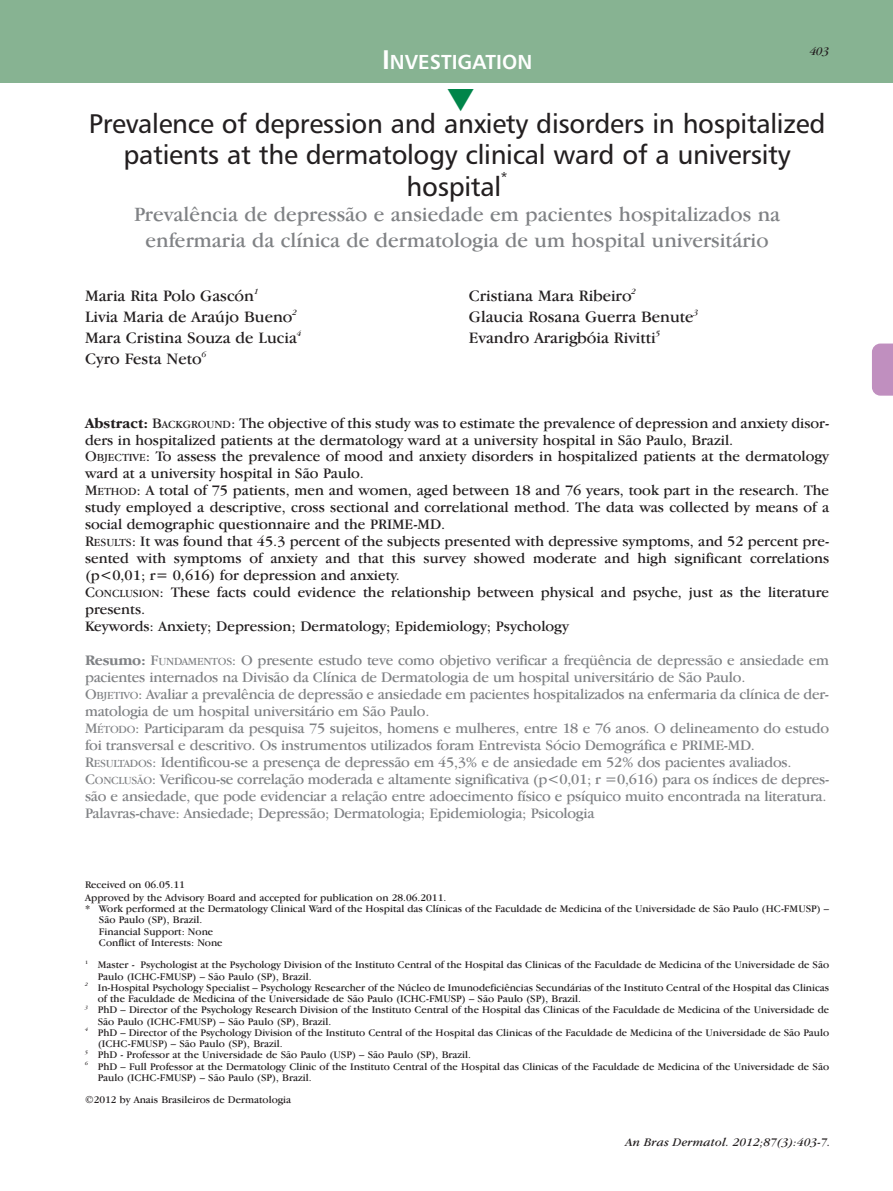
<style>
.page{position:relative;width:893px;height:1191px;background:#fff}
.page>*{position:absolute;margin:0;border:0;box-sizing:border-box;transform-origin:0 0}
.t1{font:27px/31.5px "Humanist 777 BT Roman B";letter-spacing:-.01em;color:#231f20;text-align:center}
.t2{font:21px/25.5px "Garamond IT Cby BT";color:#808285;text-align:center}
.t3{font:20.25px "Humanist 777 BT Bold B";color:#fff}
.t4{font:16.5px "Garamond IT Cby BT";color:#231f20}
.t5{font:15px/17px "Garamond IT Cby BT";color:#231f20}
.t6{font:15px/17px "Garamond IT Cby BT";letter-spacing:-.015em;color:#808285}
.t7{font:13.5px "Humanist 777 BT Roman B";color:#231f20}
.t8{font:italic 12px "Garamond IT Cby BT";letter-spacing:.015em;color:#231f20}
.t9{font:10.5px/11.2px "Garamond IT Cby BT";color:#231f20}
.t10{font:italic 8.25px "Garamond IT Cby BT";color:#231f20}
.t11{font:italic 5.25px "Garamond IT Cby BT";color:#231f20}
.t12{font:5.25px "Garamond IT Cby BT";color:#231f20}
.s1{font-size:27px}
.s2{font-weight:700}
.s3{font-size:11.25px}
</style>
<div class="page">
<svg style="left:872px;top:343px;width:21px;height:53px"></svg>
<div style="left:0;top:0;width:893px;height:83px;background:#87b392"></div>
<h3 class="t3" style="left:382px;top:54px;width:152px"><span class="s1">I</span>NVESTIGATION</h3>
<p class="t8" style="left:810px;top:47px;width:21px">403</p>
<h1 class="t1" style="left:89px;top:110px;width:738px">Prevalence of depression and anxiety disorders in hospitalized patients at the dermatology clinical ward of a university hospital</h1>
<p class="t7" style="left:501px;top:172px;width:8px">*</p>
<h2 class="t2" style="left:134px;top:203px;width:648px">Prevalência de depressão e ansiedade em pacientes hospitalizados na enfermaria da clínica de dermatologia de um hospital universitário</h2>
<h3 class="t4" style="left:85px;top:290px;width:170px">Maria Rita Polo Gascón</h3>
<p class="t10" style="left:254px;top:288px;width:6px">1</p>
<h3 class="t4" style="left:469px;top:290px;width:164px">Cristiana Mara Ribeiro</h3>
<p class="t10" style="left:632px;top:288px;width:6px">2</p>
<h3 class="t4" style="left:85px;top:311px;width:209px">Livia Maria de Araújo Bueno</h3>
<p class="t10" style="left:292px;top:309px;width:6px">2</p>
<h3 class="t4" style="left:469px;top:311px;width:226px">Glaucia Rosana Guerra Benute</h3>
<p class="t10" style="left:694px;top:309px;width:6px">3</p>
<h3 class="t4" style="left:85px;top:332px;width:213px">Mara Cristina Souza de Lucia</h3>
<p class="t10" style="left:297px;top:330px;width:6px">4</p>
<h3 class="t4" style="left:469px;top:332px;width:188px">Evandro Ararigbóia Rivitti</h3>
<p class="t10" style="left:656px;top:330px;width:6px">5</p>
<h3 class="t4" style="left:85px;top:353px;width:118px">Cyro Festa Neto</h3>
<p class="t10" style="left:202px;top:351px;width:6px">6</p>
<p class="t5" style="left:85px;top:415px;width:746px"><span class="s2">Abstract:</span> B<span class="s3">ACKGROUND</span>: The objective of this study was to estimate the prevalence of depression and anxiety disor&shy;ders in hospitalized patients at the dermatology ward at a university hospital in São Paulo, Brazil.<br>O<span class="s3">BJECTIVE</span>: To assess the prevalence of mood and anxiety disorders in hospitalized patients at the dermatology ward at a university hospital in São Paulo.<br>M<span class="s3">ETHOD</span>: A total of 75 patients, men and women, aged between 18 and 76 years, took part in the research. The study employed a descriptive, cross sectional and correlational method. The data was collected by means of a social demographic questionnaire and the PRIME-MD.<br>R<span class="s3">ESULTS</span>: It was found that 45.3 percent of the subjects presented with depressive symptoms, and 52 percent pre&shy;sented with symptoms of anxiety and that this survey showed moderate and high significant correlations (p&lt;0,01; r= 0,616) for depression and anxiety.<br>C<span class="s3">ONCLUSION</span>: These facts could evidence the relationship between physical and psyche, just as the literature presents.<br>Keywords: Anxiety; Depression; Dermatology; Epidemiology; Psychology</p>
<p class="t6" style="left:85px;top:653px;width:746px"><span class="s2">Resumo:</span> F<span class="s3">UNDAMENTOS</span>: O presente estudo teve como objetivo verificar a freqüência de depressão e ansiedade em pacientes internados na Divisão da Clínica de Dermatologia de um hospital universitário de São Paulo.<br>O<span class="s3">BJETIVO</span>: Avaliar a prevalência de depressão e ansiedade em pacientes hospitalizados na enfermaria da clínica de der&shy;matologia de um hospital universitário em São Paulo.<br>M<span class="s3">ÉTODO</span>: Participaram da pesquisa 75 sujeitos, homens e mulheres, entre 18 e 76 anos. O delineamento do estudo foi transversal e descritivo. Os instrumentos utilizados foram Entrevista Sócio Demográfica e PRIME-MD.<br>R<span class="s3">ESULTADOS</span>: Identificou-se a presença de depressão em 45,3% e de ansiedade em 52% dos pacientes avaliados.<br>C<span class="s3">ONCLUSÃO</span>: Verificou-se correlação moderada e altamente significativa (p&lt;0,01; r =0,616) para os índices de depres&shy;são e ansiedade, que pode evidenciar a relação entre adoecimento físico e psíquico muito encontrada na literatura.<br>Palavras-chave: Ansiedade; Depressão; Dermatologia; Epidemiologia; Psicologia</p>
<p class="t9" style="left:85px;top:879px;width:363px;line-height:12.6px">Received on 06.05.11<br>Approved by the Advisory Board and accepted for publication on 28.06.2011.</p>
<p class="t9" style="left:99px;top:904px;width:732px;text-indent:-14px">* Work performed at the Dermatology Clinical Ward of the Hospital das Clínicas of the Faculdade de Medicina of the Universidade de São Paulo (HC-FMUSP) – São Paulo (SP), Brazil.<br>Financial Support: None<br>Conflict of Interests: None</p>
<p class="t12" style="left:85px;top:960px;width:4px">1</p>
<p class="t9" style="left:98px;top:960px;width:733px">Master - Psychologist at the Psychology Division of the Instituto Central of the Hospital das Clinicas of the Faculdade de Medicina of the Universidade de São<br>Paulo (ICHC-FMUSP) – São Paulo (SP), Brazil.</p>
<p class="t11" style="left:85px;top:982px;width:4px">2</p>
<p class="t9" style="left:98px;top:982px;width:733px">In-Hospital Psychology Specialist – Psychology Researcher of the Núcleo de Imunodeficiências Secundárias of the Instituto Central of the Hospital das Clinicas of the Faculdade de Medicina of the Universidade de São Paulo (ICHC-FMUSP) – São Paulo (SP), Brazil.</p>
<p class="t11" style="left:85px;top:1005px;width:4px">3</p>
<p class="t9" style="left:98px;top:1005px;width:733px">PhD – Director of the Psychology Research Division of the Instituto Central of the Hospital das Clinicas of the Faculdade de Medicina of the Universidade de<br>São Paulo (ICHC-FMUSP) – São Paulo (SP), Brazil.</p>
<p class="t11" style="left:85px;top:1027px;width:4px">4</p>
<p class="t9" style="left:98px;top:1027px;width:733px">PhD – Director of the Psychology Division of the Instituto Central of the Hospital das Clinicas of the Faculdade de Medicina of the Universidade de São Paulo (ICHC-FMUSP) – São Paulo (SP), Brazil.</p>
<p class="t11" style="left:85px;top:1050px;width:4px">5</p>
<p class="t9" style="left:98px;top:1050px;width:375px">PhD - Professor at the Universidade de São Paulo (USP) – São Paulo (SP), Brazil.</p>
<p class="t11" style="left:85px;top:1061px;width:4px">6</p>
<p class="t9" style="left:98px;top:1061px;width:733px">PhD – Full Professor at the Dermatology Clinic of the Instituto Central of the Hospital das Clinicas of the Faculdade de Medicina of the Universidade de São<br>Paulo (ICHC-FMUSP) – São Paulo (SP), Brazil.</p>
<p class="t9" style="left:85px;top:1095px;width:208px">©2012 by Anais Brasileiros de Dermatologia</p>
<p class="t8" style="left:626px;top:1137px;width:207px">An Bras Dermatol. 2012;87(3):403-7.</p>
</div>
